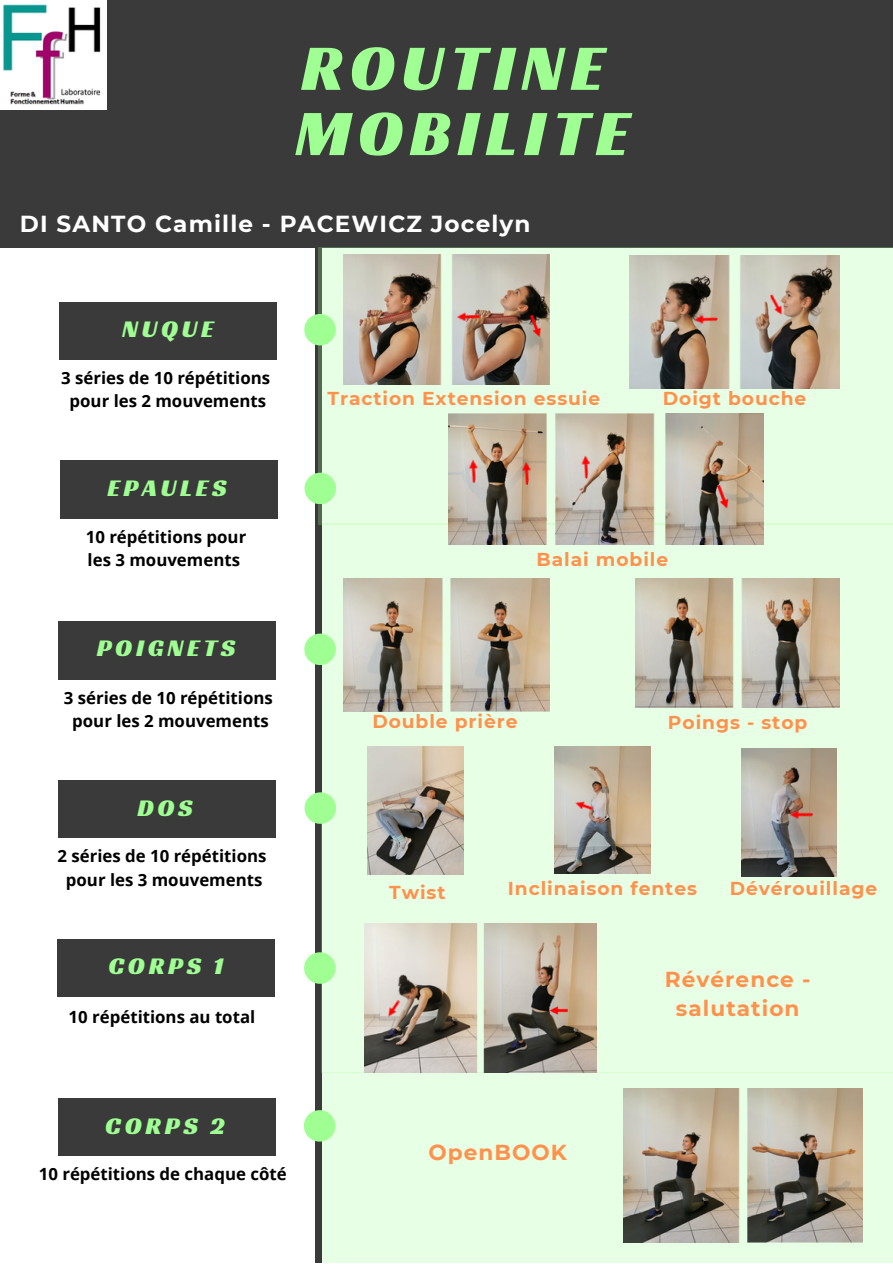
<style>
.page{position:relative;width:893px;height:1264px;background:#fff}
.page>*{position:absolute;margin:0;border:0;box-sizing:border-box;transform-origin:0 0}
.t1{font:66.15px/65.2px "Racing Sans One";letter-spacing:.1em;color:#9fff93}
.t2{font:24.75px "Racing Sans One";letter-spacing:.15em;color:#9fff93}
.t3{font:700 23.1px "Montserrat";letter-spacing:.05em;color:#fff}
.t4{font:700 21.6px/29.2px "Montserrat";letter-spacing:.05em;color:#ff914d;text-align:center}
.t5{font:700 18.6px "Montserrat";letter-spacing:.05em;color:#ff914d}
.t6{font:700 16.8px/23.2px "Open Sans";color:#000;text-align:center}
</style>
<div class="page">
<div style="left:316px;top:244px;width:5px;height:1018px;background:#3a3a3a"></div>
<svg style="left:304px;top:314px;width:14px;height:31px"></svg>
<svg style="left:304px;top:472px;width:14px;height:32px"></svg>
<div style="left:60px;top:302px;width:217px;height:57px;background:#3a3a3a"></div>
<div style="left:61px;top:460px;width:216px;height:58px;background:#3a3a3a"></div>
<div style="left:0;top:0;width:892px;height:247px;background:#3a3a3a"></div>
<div style="left:318px;top:247px;width:574px;height:277px;background:#e7ffe4"></div>
<svg style="left:304px;top:633px;width:18px;height:32px"></svg>
<svg style="left:304px;top:792px;width:32px;height:31px"></svg>
<div style="left:58px;top:621px;width:217px;height:58px;background:#3a3a3a"></div>
<div style="left:59px;top:780px;width:217px;height:57px;background:#3a3a3a"></div>
<div style="left:322px;top:523px;width:570px;height:298px;background:#e7ffe4"></div>
<svg style="left:304px;top:952px;width:18px;height:31px"></svg>
<svg style="left:304px;top:1110px;width:18px;height:31px"></svg>
<div style="left:58px;top:939px;width:217px;height:57px;background:#3a3a3a"></div>
<div style="left:59px;top:1098px;width:217px;height:57px;background:#3a3a3a"></div>
<div style="left:322px;top:822px;width:570px;height:250px;background:#e7ffe4"></div>
<div style="left:322px;top:1072px;width:570px;height:190px;background:#e7ffe4"></div>
<img style="left:343px;top:254px;width:206px;height:131px">
<img style="left:630px;top:255px;width:209px;height:133px">
<img style="left:448px;top:413px;width:315px;height:131px">
<img style="left:343px;top:578px;width:206px;height:133px">
<img style="left:636px;top:578px;width:203px;height:130px">
<img style="left:367px;top:746px;width:96px;height:128px">
<img style="left:554px;top:746px;width:96px;height:127px">
<img style="left:741px;top:748px;width:95px;height:128px">
<img style="left:364px;top:923px;width:232px;height:149px">
<img style="left:623px;top:1088px;width:239px;height:154px">
<img style="left:0;top:0;width:107px;height:109px">
<img style="left:530px;top:315px;width:17px;height:30px">
<img style="left:444px;top:305px;width:36px;height:27px">
<img style="left:770px;top:292px;width:21px;height:32px">
<img style="left:682px;top:308px;width:35px;height:27px">
<img style="left:457px;top:447px;width:26px;height:36px">
<img style="left:510px;top:450px;width:26px;height:35px">
<img style="left:717px;top:485px;width:18px;height:31px">
<img style="left:569px;top:443px;width:26px;height:35px">
<img style="left:777px;top:803px;width:36px;height:27px">
<img style="left:565px;top:793px;width:30px;height:24px">
<img style="left:541px;top:1002px;width:26px;height:16px">
<img style="left:378px;top:996px;width:28px;height:30px">
<h1 class="t1" style="left:295px;top:34px;width:335px">ROUTINE<br>MOBILITE</h1>
<h3 class="t3" style="left:20px;top:210px;width:512px">DI SANTO Camille - PACEWICZ Jocelyn</h3>
<h2 class="t2" style="left:122px;top:312px;width:93px">NUQUE</h2>
<p class="t6" style="left:61px;top:365px;width:210px">3 séries de 10 répétitions pour les 2 mouvements</p>
<h2 class="t2" style="left:107px;top:472px;width:121px">EPAULES</h2>
<p class="t6" style="left:86px;top:524px;width:162px;text-align:left">10 répétitions pour les 3 mouvements</p>
<h2 class="t2" style="left:97px;top:632px;width:140px">POIGNETS</h2>
<p class="t6" style="left:64px;top:685px;width:210px">3 séries de 10 répétitions pour les 2 mouvements</p>
<h2 class="t2" style="left:137px;top:791px;width:57px">DOS</h2>
<p class="t6" style="left:57px;top:844px;width:210px">2 séries de 10 répétitions pour les 3 mouvements</p>
<h2 class="t2" style="left:108px;top:950px;width:116px">CORPS 1</h2>
<p class="t6" style="left:69px;top:1005px;width:188px">10 répétitions au total</p>
<h2 class="t2" style="left:105px;top:1109px;width:121px">CORPS 2</h2>
<p class="t6" style="left:39px;top:1161px;width:249px">10 répétitions de chaque côté</p>
<p class="t5" style="left:327px;top:387px;width:274px">Traction Extension essuie</p>
<p class="t5" style="left:662px;top:387px;width:145px">Doigt bouche</p>
<p class="t5" style="left:536px;top:548px;width:133px">Balai mobile</p>
<p class="t5" style="left:372px;top:710px;width:147px">Double prière</p>
<p class="t5" style="left:668px;top:711px;width:141px">Poings - stop</p>
<p class="t5" style="left:389px;top:880px;width:58px">Twist</p>
<p class="t5" style="left:508px;top:876px;width:190px">Inclinaison fentes</p>
<p class="t5" style="left:729px;top:877px;width:149px">Dévérouillage</p>
<p class="t4" style="left:428px;top:1137px;width:140px">OpenBOOK</p>
<p class="t4" style="left:664px;top:964px;width:147px">Révérence - salutation</p>
</div>
